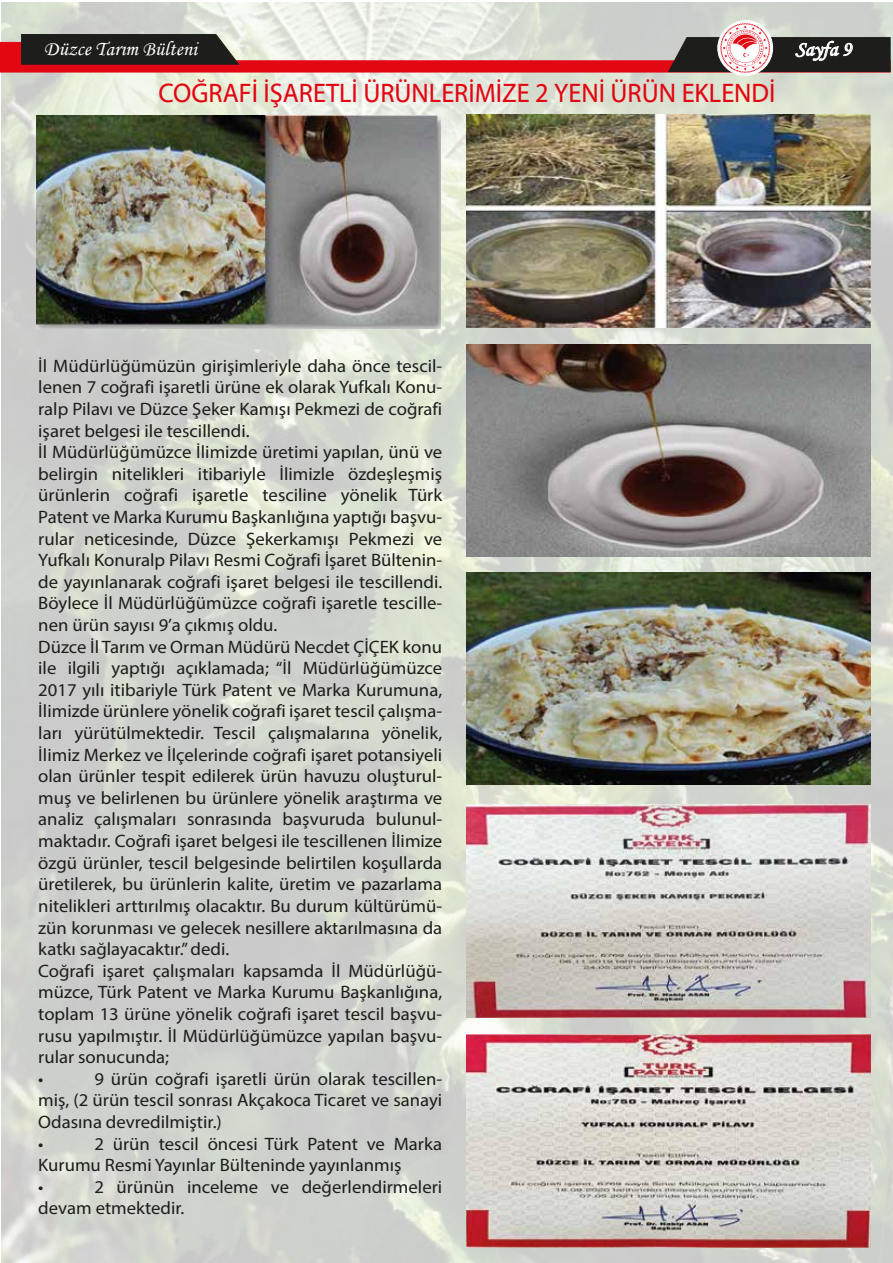
<style>
.page{position:relative;width:893px;height:1263px;background:#fff}
.page>*{position:absolute;margin:0;border:0;box-sizing:border-box;transform-origin:0 0}
.t1{font:27px "Myriad Web Pro";color:#e30613;scale:.94 1}
.t2{font:20.55px "Monotype Corsiva";color:#fff}
.t3{font:18px/21.6px "Myriad Pro";color:#1d1d1b;scale:1.04 1}
</style>
<div class="page">
<img style="left:1px;top:2px;width:892px;height:1261px">
<svg style="left:0;top:23px;width:890px;height:50px;background:#ac8684"></svg>
<img style="left:467px;top:805px;width:404px;height:212px">
<img style="left:467px;top:1034px;width:404px;height:213px">
<img style="left:467px;top:344px;width:404px;height:213px">
<img style="left:36px;top:116px;width:404px;height:213px">
<img style="left:467px;top:572px;width:404px;height:213px">
<img style="left:467px;top:115px;width:404px;height:212px">
<p class="t2" style="left:44px;top:37px;width:155px">Düzce Tarım Bülteni</p>
<p class="t2" style="left:795px;top:37px;width:58px">Sayfa 9</p>
<h1 class="t1" style="left:158px;top:78px;width:658px">COĞRAFİ İŞARETLİ ÜRÜNLERİMİZE 2 YENİ ÜRÜN EKLENDİ</h1>
<p class="t3" style="left:38px;top:355px;width:390px">İl Müdürlüğümüzün girişimleriyle daha önce tescil&shy;lenen 7 coğrafi işaretli ürüne ek olarak Yufkalı Konu&shy;ralp Pilavı ve Düzce Şeker Kamışı Pekmezi de coğrafi işaret belgesi ile tescillendi.<br>İl Müdürlüğümüzce İlimizde üretimi yapılan, ünü ve belirgin nitelikleri itibariyle İlimizle özdeşleşmiş ürünlerin coğrafi işaretle tesciline yönelik Türk Patent ve Marka Kurumu Başkanlığına yaptığı başvu&shy;rular neticesinde, Düzce Şekerkamışı Pekmezi ve Yufkalı Konuralp Pilavı Resmi Coğrafi İşaret Bültenin&shy;de yayınlanarak coğrafi işaret belgesi ile tescillendi.<br>Böylece İl Müdürlüğümüzce coğrafi işaretle tescille&shy;nen ürün sayısı 9’a çıkmış oldu.<br>Düzce İl Tarım ve Orman Müdürü Necdet ÇİÇEK konu ile ilgili yaptığı açıklamada; “İl Müdürlüğümüzce 2017 yılı itibariyle Türk Patent ve Marka Kurumuna, İlimizde ürünlere yönelik coğrafi işaret tescil çalışma&shy;ları yürütülmektedir. Tescil çalışmalarına yönelik, İlimiz Merkez ve İlçelerinde coğrafi işaret potansiyeli olan ürünler tespit edilerek ürün havuzu oluşturul&shy;muş ve belirlenen bu ürünlere yönelik araştırma ve analiz çalışmaları sonrasında başvuruda bulunul&shy;maktadır. Coğrafi işaret belgesi ile tescillenen İlimize özgü ürünler, tescil belgesinde belirtilen koşullarda üretilerek, bu ürünlerin kalite, üretim ve pazarlama nitelikleri arttırılmış olacaktır. Bu durum kültürümü&shy;zün korunması ve gelecek nesillere aktarılmasına da katkı sağlayacaktır.” dedi.<br>Coğrafi işaret çalışmaları kapsamda İl Müdürlüğü&shy;müzce, Türk Patent ve Marka Kurumu Başkanlığına, toplam 13 ürüne yönelik coğrafi işaret tescil başvu&shy;rusu yapılmıştır. İl Müdürlüğümüzce yapılan başvu&shy;rular sonucunda;<br>•</p>
<p class="t3" style="left:38px;top:1067px;width:390px;text-indent:56px">9 ürün coğrafi işaretli ürün olarak tescillen&shy;miş, (2 ürün tescil sonrası Akçakoca Ticaret ve sanayi<br>Odasına devredilmiştir.)<br>•</p>
<p class="t3" style="left:38px;top:1132px;width:390px;text-indent:56px">2 ürün tescil öncesi Türk Patent ve Marka<br>Kurumu Resmi Yayınlar Bülteninde yayınlanmış<br>•</p>
<p class="t3" style="left:38px;top:1175px;width:390px;text-indent:56px">2 ürünün inceleme ve değerlendirmeleri devam etmektedir.</p>
</div>
